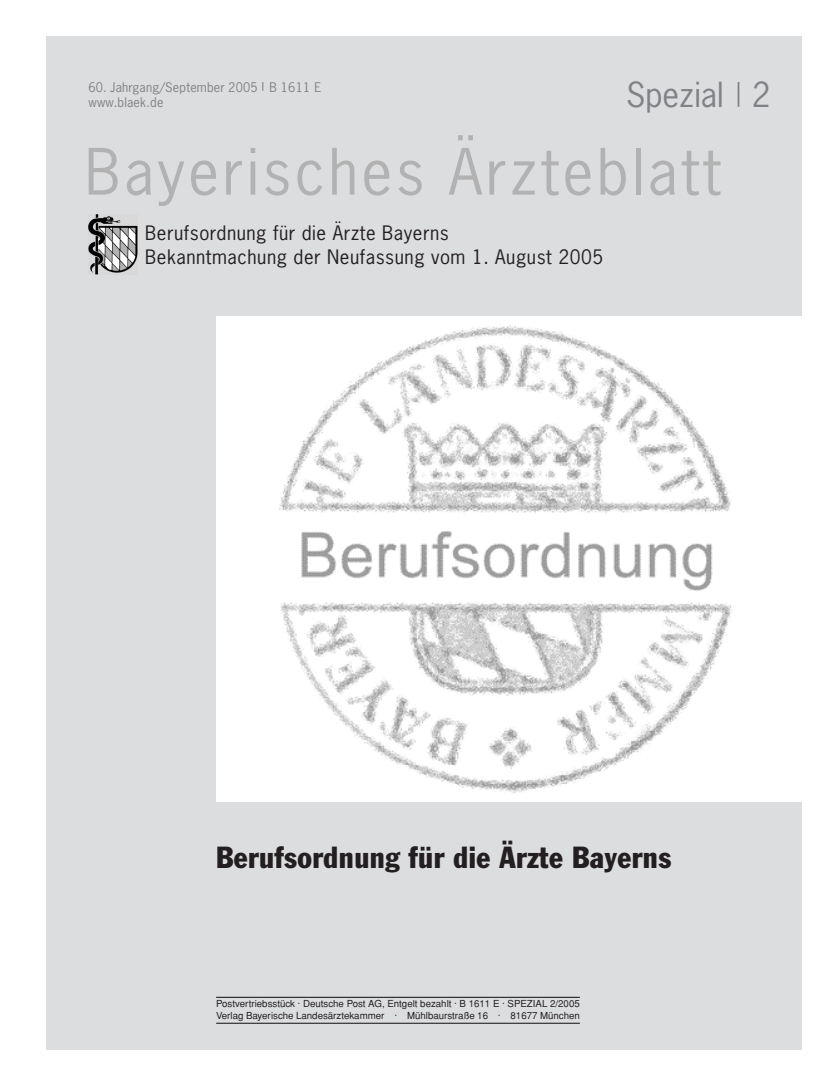
<style>
.page{position:relative;width:837px;height:1085px;background:#fff}
.page>*{position:absolute;margin:0;border:0;box-sizing:border-box;transform-origin:0 0}
.t1{font:60px "News Gothic";letter-spacing:.055em;color:#b2b2b2}
.t2{font:32.5px "News Gothic";color:#808285}
.t3{font:condensed 30px "Franklin Gothic";letter-spacing:.015em;color:#231f20}
.t4{font:18.75px/23.8px "News Gothic";letter-spacing:.03em;color:#231f20}
.t5{font:12.5px/15px "News Gothic";letter-spacing:.015em;color:#808285}
.t6{font:9.75px/12.4px "Helvetica";color:#231f20}
</style>
<div class="page">
<div style="left:46px;top:36px;width:755px;height:1013px;background:#dcdddf"></div>
<hr style="left:737px;top:82px;width:2px;height:25px;background:#808285">
<hr style="left:216px;top:996px;width:363px;height:1px;background:#231f20">
<hr style="left:216px;top:1022px;width:363px;height:1px;background:#231f20">
<div style="left:216px;top:316px;width:585px;height:485px;background:#fff"></div>
<img style="left:279px;top:325px;width:453px;height:468px">
<img style="left:88px;top:214px;width:49px;height:61px">
<h2 class="t2" style="left:626px;top:82px;width:146px">Spezial 2</h2>
<p class="t5" style="left:88px;top:80px;width:234px">60. Jahrgang/September 2005 B 1611 E www.blaek.de</p>
<h1 class="t1" style="left:85px;top:148px;width:637px">Bayerisches Ärzteblatt</h1>
<h3 class="t4" style="left:145px;top:223px;width:459px">Berufsordnung für die Ärzte Bayerns<br>Bekanntmachung der Neufassung vom 1. August 2005</h3>
<h3 class="t3" style="left:216px;top:846px;width:456px">Berufsordnung für die Ärzte Bayerns</h3>
<p class="t6" style="left:216px;top:997px;width:365px">Postvertriebsstück · Deutsche Post AG, Entgelt bezahlt · B 1611 E · SPEZIAL 2/2005<br>Verlag Bayerische Landesärztekammer · Mühlbaurstraße 16 · 81677 München</p>
</div>
